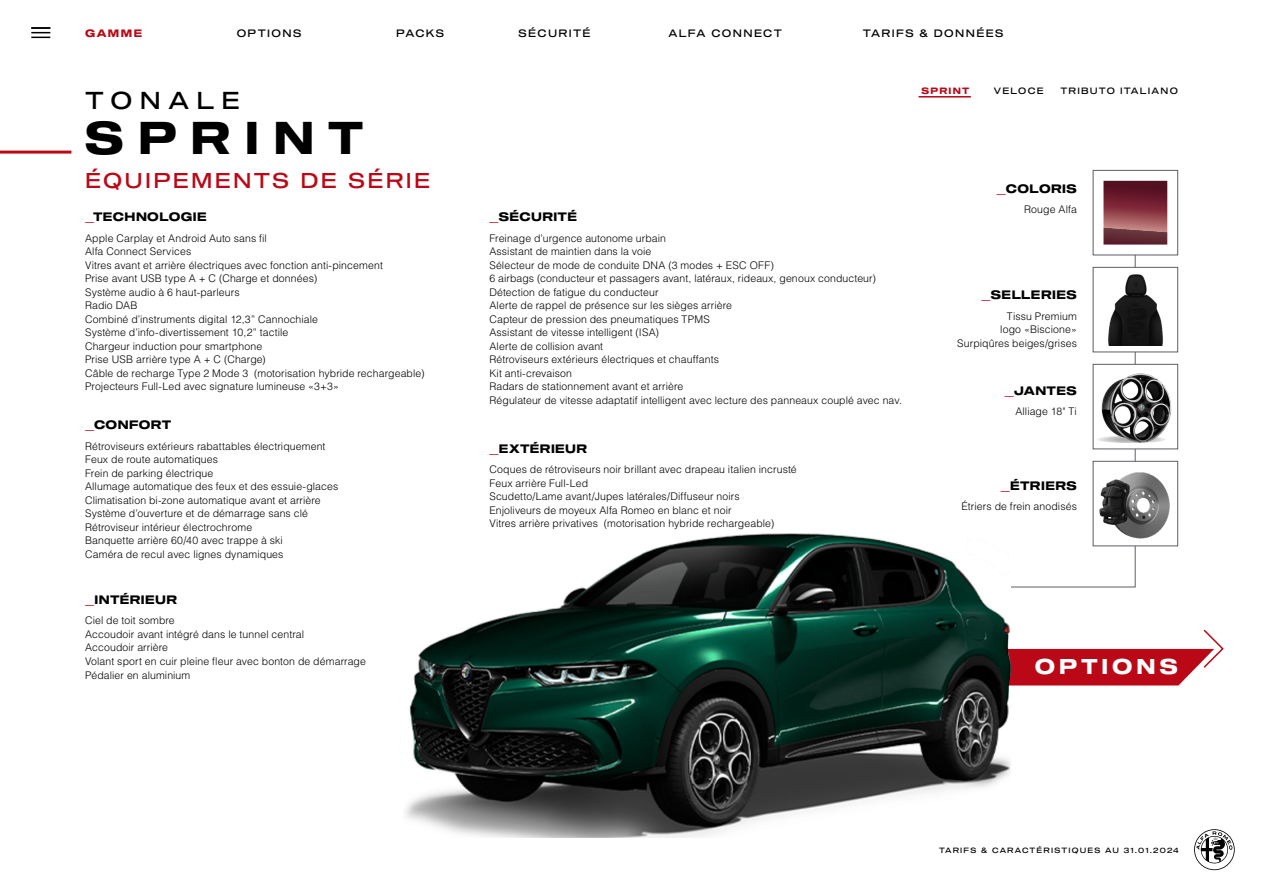
<style>
.page{position:relative;width:1263px;height:893px;background:#fff}
.page>*{position:absolute;margin:0;border:0;box-sizing:border-box;transform-origin:0 0}
.t1{font:45px "Sequel 100 Wide 75";letter-spacing:.315em;color:#000}
.t2{font:24px "Sequel 100 Wide 45";letter-spacing:.305em;color:#000}
.t3{font:21px "Sequel 100 Wide 45";letter-spacing:.105em;color:#ba0816}
.t4{font:21px "Sequel 100 Wide 75";letter-spacing:.185em;color:#fff}
.t5{font:12px "Sequel 100 Wide 75";letter-spacing:.035em;color:#000}
.t6{font:300 10.5px/13.5px "Helvetica LT Std";letter-spacing:.01em;color:#000}
.t7{font:10.5px "Sequel 100 Wide 45";letter-spacing:.13em;color:#000}
.t8{font:10.5px "Sequel 100 Wide 75";letter-spacing:.14em;color:#ba0816}
.t9{font:9px "Sequel 100 Wide 45";letter-spacing:.135em;color:#000}
.t10{font:9px "Sequel 100 Wide 75";letter-spacing:.145em;color:#ba0816}
.t11{font:7.5px "Sequel 100 Wide 45";letter-spacing:.16em;color:#000}
.s1{color:#ba0816}
</style>
<div class="page">
<svg style="left:1011px;top:248px;width:125px;height:339px"></svg>
<hr style="left:0;top:151px;width:71px;height:3px;background:#ba0816">
<svg style="left:1194px;top:829px;width:41px;height:41px"></svg>
<svg style="left:1011px;top:629px;width:213px;height:56px"></svg>
<div style="left:1093px;top:267px;width:85px;height:85px;background:#fff;border:1px solid #5e5e66"></div>
<div style="left:1093px;top:170px;width:85px;height:85px;background:#fff;border:1px solid #5e5e66"></div>
<svg style="left:1103px;top:181px;width:64px;height:64px;background:#7b3640"></svg>
<hr style="left:918px;top:96px;width:53px;height:2px;background:#ba0816">
<svg style="left:31px;top:27px;width:19px;height:11px"></svg>
<img style="left:1082px;top:354px;width:97px;height:94px">
<img style="left:1077px;top:448px;width:102px;height:118px">
<img style="left:1096px;top:267px;width:78px;height:78px">
<img style="left:405px;top:533px;width:606px;height:305px">
<svg style="left:1096px;top:435px;width:70px;height:8px"></svg>
<p class="t8" style="left:85px;top:26px;width:59px">GAMME</p>
<p class="t7" style="left:237px;top:26px;width:66px">OPTIONS</p>
<p class="t7" style="left:396px;top:26px;width:49px">PACKS</p>
<p class="t7" style="left:519px;top:26px;width:74px">SÉCURITÉ</p>
<p class="t7" style="left:668px;top:26px;width:115px">ALFA CONNECT</p>
<p class="t7" style="left:863px;top:26px;width:142px">TARIFS &amp; DONNÉES</p>
<h2 class="t2" style="left:85px;top:83px;width:157px">TONALE</h2>
<h1 class="t1" style="left:85px;top:105px;width:280px">SPRINT</h1>
<h3 class="t3" style="left:85px;top:166px;width:347px">ÉQUIPEMENTS DE SÉRIE</h3>
<p class="t5" style="left:85px;top:209px;width:123px"><span class="s1">_</span>TECHNOLOGIE</p>
<p class="t6" style="left:85px;top:231px;width:341px">Apple Carplay et Android Auto sans fil<br>Alfa Connect Services<br>Vitres avant et arrière électriques avec fonction anti-pincement<br>Prise avant USB type A + C (Charge et données)<br>Système audio à 6 haut-parleurs<br>Radio DAB<br>Combiné d’instruments digital 12,3” Cannochiale<br>Système d’info-divertissement 10,2” tactile<br>Chargeur induction pour smartphone<br>Prise USB arrière type A + C (Charge)<br>Câble de recharge Type 2 Mode 3 (motorisation hybride rechargeable)<br>Projecteurs Full-Led avec signature lumineuse «3+3»</p>
<p class="t5" style="left:85px;top:416px;width:88px"><span class="s1">_</span>CONFORT</p>
<p class="t6" style="left:85px;top:439px;width:255px">Rétroviseurs extérieurs rabattables électriquement Feux de route automatiques<br>Frein de parking électrique<br>Allumage automatique des feux et des essuie-glaces Climatisation bi-zone automatique avant et arrière Système d’ouverture et de démarrage sans clé Rétroviseur intérieur électrochrome<br>Banquette arrière 60/40 avec trappe à ski<br>Caméra de recul avec lignes dynamiques</p>
<p class="t5" style="left:85px;top:591px;width:94px"><span class="s1">_</span>INTÉRIEUR</p>
<p class="t6" style="left:85px;top:614px;width:282px">Ciel de toit sombre<br>Accoudoir avant intégré dans le tunnel central<br>Accoudoir arrière<br>Volant sport en cuir pleine fleur avec bonton de démarrage Pédalier en aluminium</p>
<p class="t10" style="left:921px;top:84px;width:49px">SPRINT</p>
<p class="t9" style="left:994px;top:84px;width:51px">VELOCE</p>
<p class="t9" style="left:1060px;top:84px;width:119px">TRIBUTO ITALIANO</p>
<p class="t5" style="left:489px;top:209px;width:89px"><span class="s1">_</span>SÉCURITÉ</p>
<p class="t6" style="left:489px;top:231px;width:414px">Freinage d’urgence autonome urbain<br>Assistant de maintien dans la voie<br>Sélecteur de mode de conduite DNA (3 modes + ESC OFF)<br>6 airbags (conducteur et passagers avant, latéraux, rideaux, genoux conducteur)<br>Détection de fatigue du conducteur<br>Alerte de rappel de présence sur les sièges arrière<br>Capteur de pression des pneumatiques TPMS<br>Assistant de vitesse intelligent (ISA)<br>Alerte de collision avant<br>Rétroviseurs extérieurs électriques et chauffants<br>Kit anti-crevaison<br>Radars de stationnement avant et arrière<br>Régulateur de vitesse adaptatif intelligent avec lecture des panneaux couplé avec nav.</p>
<p class="t5" style="left:489px;top:440px;width:99px"><span class="s1">_</span>EXTÉRIEUR</p>
<p class="t6" style="left:489px;top:462px;width:309px">Coques de rétroviseurs noir brillant avec drapeau italien incrusté Feux arrière Full-Led<br>Scudetto/Lame avant/Jupes latérales/Diffuseur noirs<br>Enjoliveurs de moyeux Alfa Romeo en blanc et noir<br>Vitres arrière privatives (motorisation hybride rechargeable)</p>
<p class="t5" style="left:997px;top:180px;width:82px"><span class="s1">_</span>COLORIS</p>
<p class="t6" style="left:1024px;top:202px;width:54px">Rouge Alfa</p>
<p class="t5" style="left:981px;top:286px;width:97px"><span class="s1">_</span>SELLERIES</p>
<p class="t6" style="left:957px;top:309px;width:121px;text-align:right">Tissu Premium<br>logo «Biscione»<br>Surpiqûres beiges/grises</p>
<p class="t5" style="left:1005px;top:382px;width:73px"><span class="s1">_</span>JANTES</p>
<p class="t6" style="left:1015px;top:404px;width:63px">Alliage 18" Ti</p>
<p class="t5" style="left:1001px;top:477px;width:78px"><span class="s1">_</span>ÉTRIERS</p>
<p class="t6" style="left:961px;top:500px;width:117px">Étriers de frein anodisés</p>
<h3 class="t4" style="left:1035px;top:651px;width:144px">OPTIONS</h3>
<p class="t11" style="left:939px;top:845px;width:241px">TARIFS &amp; CARACTÉRISTIQUES AU 31.01.2024</p>
</div>
